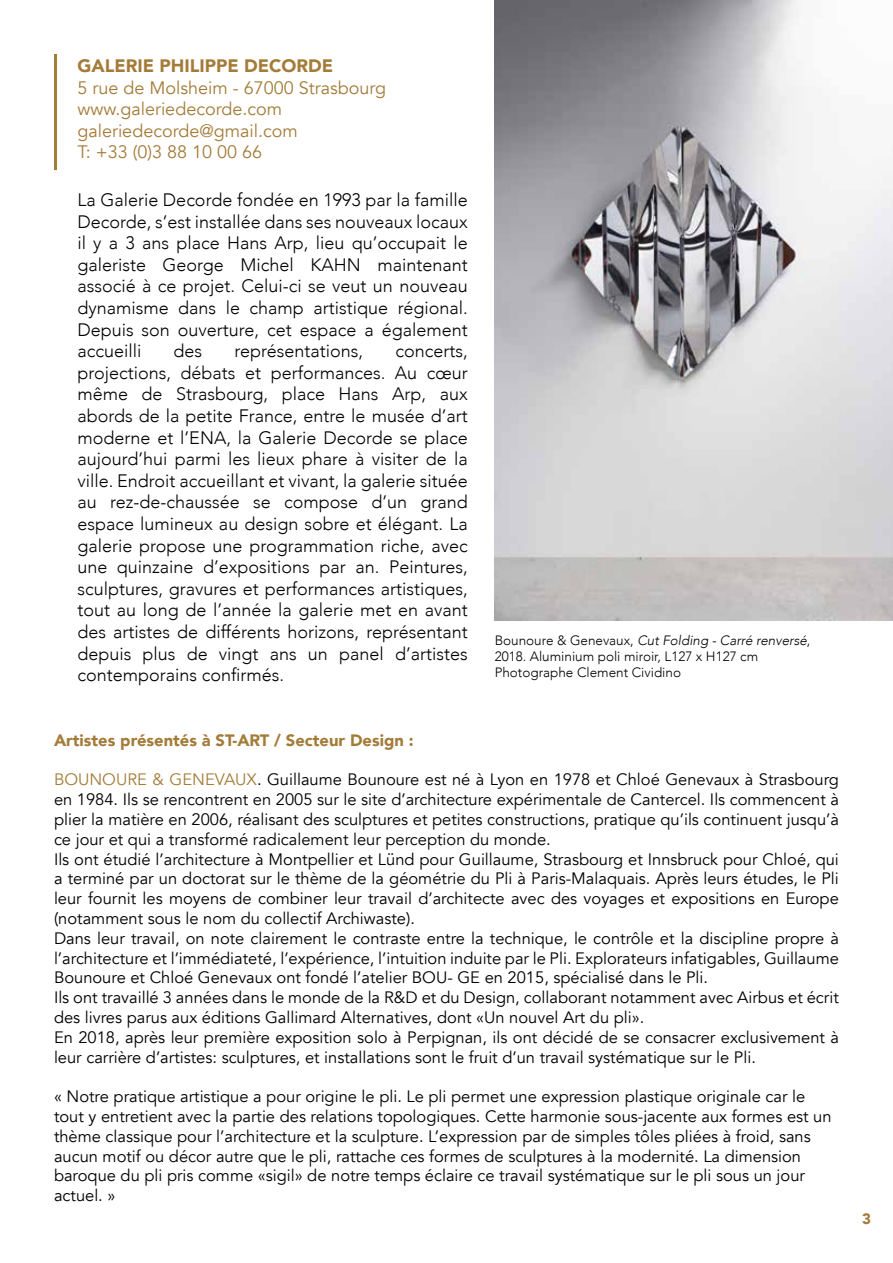
<style>
.page{position:relative;width:893px;height:1263px;background:#fff}
.page>*{position:absolute;margin:0;border:0;box-sizing:border-box;transform-origin:0 0}
.t1{font:300 18px/21.6px "Avenir";color:#000;text-align:justify}
.t2{font:18px/21.6px "Avenir";color:#a47c39}
.t3{font:900 18px "Avenir";color:#a47c39}
.t4{font:16.5px/19.8px "Avenir";color:#000}
.t5{font:900 16.5px "Avenir";color:#a47c39}
.t6{font:900 15px "Avenir";color:#a47c39}
.t7{font:300 13.5px/16.2px "Avenir";color:#000}
.s1{font-style:italic}
.s2{color:#a47c39}
</style>
<div class="page">
<hr style="left:54px;top:54px;width:3px;height:116px;background:#a47c39">
<img style="left:495px;top:0;width:398px;height:621px">
<p class="t3" style="left:77px;top:50px;width:257px">GALERIE PHILIPPE DECORDE</p>
<p class="t2" style="left:77px;top:77px;width:310px">5 rue de Molsheim - 67000 Strasbourg www.galeriedecorde.com galeriedecorde@gmail.com<br>T: +33 (0)3 88 10 00 66</p>
<p class="t1" style="left:77px;top:189px;width:392px">La Galerie Decorde fondée en 1993 par la famille Decorde, s’est installée dans ses nouveaux locaux il y a 3 ans place Hans Arp, lieu qu’occupait le galeriste George Michel KAHN maintenant associé à ce projet. Celui-ci se veut un nouveau dynamisme dans le champ artistique régional.<br>Depuis son ouverture, cet espace a également accueilli</p>
<p class="t1" style="left:174px;top:340px;width:30px">des</p>
<p class="t1" style="left:234px;top:340px;width:130px">représentations,</p>
<p class="t1" style="left:77px;top:340px;width:392px;text-indent:318px">concerts, projections, débats et performances. Au cœur même de Strasbourg, place Hans Arp, aux abords de la petite France, entre le musée d’art moderne et l’ENA, la Galerie Decorde se place aujourd’hui parmi les lieux phare à visiter de la ville. Endroit accueillant et vivant, la galerie située au rez-de-chaussée se compose d’un grand espace lumineux au design sobre et élégant. La galerie propose une programmation riche, avec une quinzaine d’expositions par an. Peintures, sculptures, gravures et performances artistiques, tout au long de l’année la galerie met en avant des artistes de différents horizons, représentant depuis plus de vingt ans un panel d’artistes contemporains confirmés.</p>
<p class="t7" style="left:495px;top:632px;width:317px">Bounoure &amp; Genevaux, <span class="s1">Cut Folding - Carré renversé</span>,<br>2018. Aluminium poli miroir, L127 x H127 cm<br>Photographe Clement Cividino</p>
<p class="t5" style="left:54px;top:726px;width:361px">Artistes présentés à ST-ART / Secteur Design :</p>
<p class="t4" style="left:54px;top:770px;width:787px"><span class="s2">BOUNOURE &amp; GENEVAUX</span>. Guillaume Bounoure est né à Lyon en 1978 et Chloé Genevaux à Strasbourg en 1984. Ils se rencontrent en 2005 sur le site d’architecture expérimentale de Cantercel. Ils commencent à plier la matière en 2006, réalisant des sculptures et petites constructions, pratique qu’ils continuent jusqu’à ce jour et qui a transformé radicalement leur perception du monde.<br>Ils ont étudié l’architecture à Montpellier et Lünd pour Guillaume, Strasbourg et Innsbruck pour Chloé, qui a terminé par un doctorat sur le thème de la géométrie du Pli à Paris-Malaquais. Après leurs études, le Pli leur fournit les moyens de combiner leur travail d’architecte avec des voyages et expositions en Europe (notamment sous le nom du collectif Archiwaste).<br>Dans leur travail, on note clairement le contraste entre la technique, le contrôle et la discipline propre à l’architecture et l’immédiateté, l’expérience, l’intuition induite par le Pli. Explorateurs infatigables, Guillaume Bounoure et Chloé Genevaux ont fondé l’atelier BOU- GE en 2015, spécialisé dans le Pli.<br>Ils ont travaillé 3 années dans le monde de la R&amp;D et du Design, collaborant notamment avec Airbus et écrit des livres parus aux éditions Gallimard Alternatives, dont «Un nouvel Art du pli».<br>En 2018, après leur première exposition solo à Perpignan, ils ont décidé de se consacrer exclusivement à leur carrière d’artistes: sculptures, et installations sont le fruit d’un travail systématique sur le Pli.</p>
<p class="t4" style="left:54px;top:1087px;width:779px">« Notre pratique artistique a pour origine le pli. Le pli permet une expression plastique originale car le tout y entretient avec la partie des relations topologiques. Cette harmonie sous-jacente aux formes est un thème classique pour l’architecture et la sculpture. L’expression par de simples tôles pliées à froid, sans aucun motif ou décor autre que le pli, rattache ces formes de sculptures à la modernité. La dimension baroque du pli pris comme «sigil» de notre temps éclaire ce travail systématique sur le pli sous un jour actuel. »</p>
<p class="t6" style="left:862px;top:1206px;width:10px">3</p>
</div>
